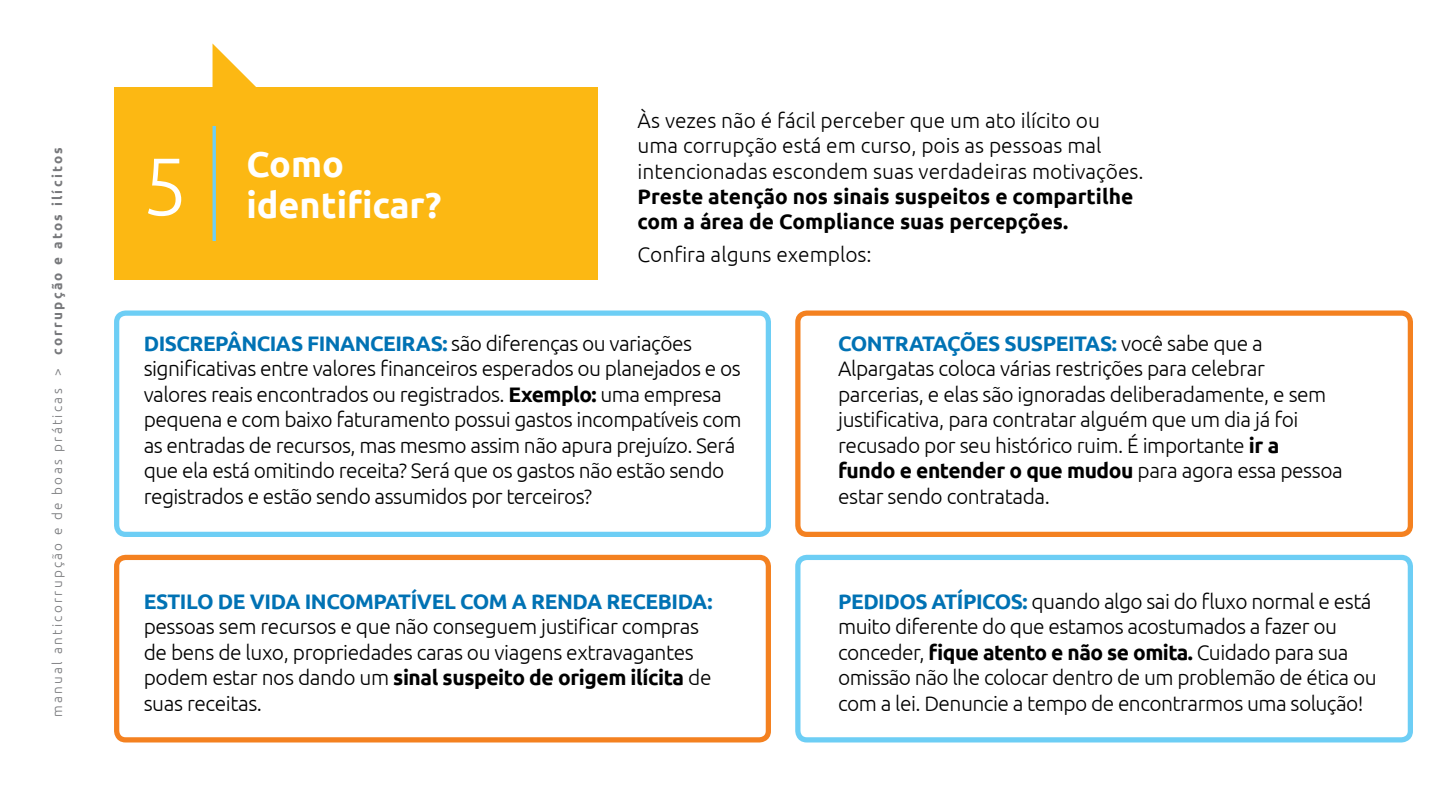
<style>
.page{position:relative;width:1440px;height:810px;background:#fff}
.page>*{position:absolute;margin:0;border:0;box-sizing:border-box;transform-origin:0 0}
.t1{font:300 81px "Ubuntu";color:#fff}
.t2{font:700 36px "Ubuntu";color:#fff}
.t3{font:300 21px/25.5px "Ubuntu";letter-spacing:-.025em;color:#000}
.t4{font:300 21px/25.5px "Ubuntu";color:#000}
.t5{font:700 21px/25.5px "Ubuntu";color:#000}
.t6{font:700 21px "Ubuntu";letter-spacing:-.02em;color:#0072b4}
.t7{font:300 13.5px "Ubuntu";letter-spacing:.17em;color:#77787b}
.s1{font-weight:700}
.s2{font-weight:700;color:#0072b4}
</style>
<div class="page">
<div style="left:114px;top:310px;width:657px;height:227px;border:5px solid #6dcef5;border-radius:9px"></div>
<div style="left:795px;top:310px;width:618px;height:227px;border:5px solid #f48120;border-radius:9px"></div>
<div style="left:114px;top:555px;width:657px;height:188px;border:5px solid #f48120;border-radius:9px"></div>
<div style="left:795px;top:555px;width:618px;height:188px;border:5px solid #6dcef5;border-radius:9px"></div>
<div style="left:114px;top:87px;width:484px;height:193px;background:#fcb813"></div>
<svg style="left:213px;top:44px;width:43px;height:82px"></svg>
<hr style="left:213px;top:126px;width:3px;height:115px;background:#6dcef5">
<p class="t7" style="left:49px;top:717px;width:572px;rotate:-90deg">manual anticorrupção e de boas práticas &gt; <span class="s1">corrupção e atos ilícitos</span></p>
<h1 class="t1" style="left:142px;top:137px;width:47px">5</h1>
<h2 class="t2" style="left:246px;top:143px;width:99px">Como</h2>
<h2 class="t2" style="left:246px;top:183px;width:197px">identificar?</h2>
<p class="t4" style="left:638px;top:107px;width:508px">Às vezes não é fácil perceber que um ato ilícito ou uma corrupção está em curso, pois as pessoas mal intencionadas escondem suas verdadeiras motivações.</p>
<p class="t5" style="left:638px;top:183px;width:497px">Preste atenção nos sinais suspeitos e compartilhe com a área de Compliance suas percepções.</p>
<p class="t4" style="left:638px;top:242px;width:236px">Confira alguns exemplos:</p>
<p class="t3" style="left:144px;top:330px;width:599px"><span class="s2">DISCREPÂNCIAS FINANCEIRAS:</span> são diferenças ou variações significativas entre valores financeiros esperados ou planejados e os valores reais encontrados ou registrados. <span class="s1">Exemplo:</span> uma empresa pequena e com baixo faturamento possui gastos incompatíveis com as entradas de recursos, mas mesmo assim não apura prejuízo. Será que ela está omitindo receita? Será que os gastos não estão sendo registrados e estão sendo assumidos por terceiros?</p>
<p class="t6" style="left:144px;top:589px;width:570px">ESTILO DE VIDA INCOMPATÍVEL COM A RENDA RECEBIDA:</p>
<p class="t3" style="left:144px;top:613px;width:569px">pessoas sem recursos e que não conseguem justificar compras de bens de luxo, propriedades caras ou viagens extravagantes podem estar nos dando um <span class="s1">sinal suspeito de origem ilícita</span> de suas receitas.</p>
<p class="t3" style="left:838px;top:330px;width:506px"><span class="s2">CONTRATAÇÕES SUSPEITAS:</span> você sabe que a Alpargatas coloca várias restrições para celebrar parcerias, e elas são ignoradas deliberadamente, e sem justificativa, para contratar alguém que um dia já foi recusado por seu histórico ruim. É importante <span class="s1">ir a<br>fundo e entender o que mudou</span> para agora essa pessoa estar sendo contratada.</p>
<p class="t3" style="left:838px;top:588px;width:540px"><span class="s2">PEDIDOS ATÍPICOS:</span> quando algo sai do fluxo normal e está muito diferente do que estamos acostumados a fazer ou conceder, <span class="s1">fique atento e não se omita.</span> Cuidado para sua omissão não lhe colocar dentro de um problemão de ética ou com a lei. Denuncie a tempo de encontrarmos uma solução!</p>
</div>
